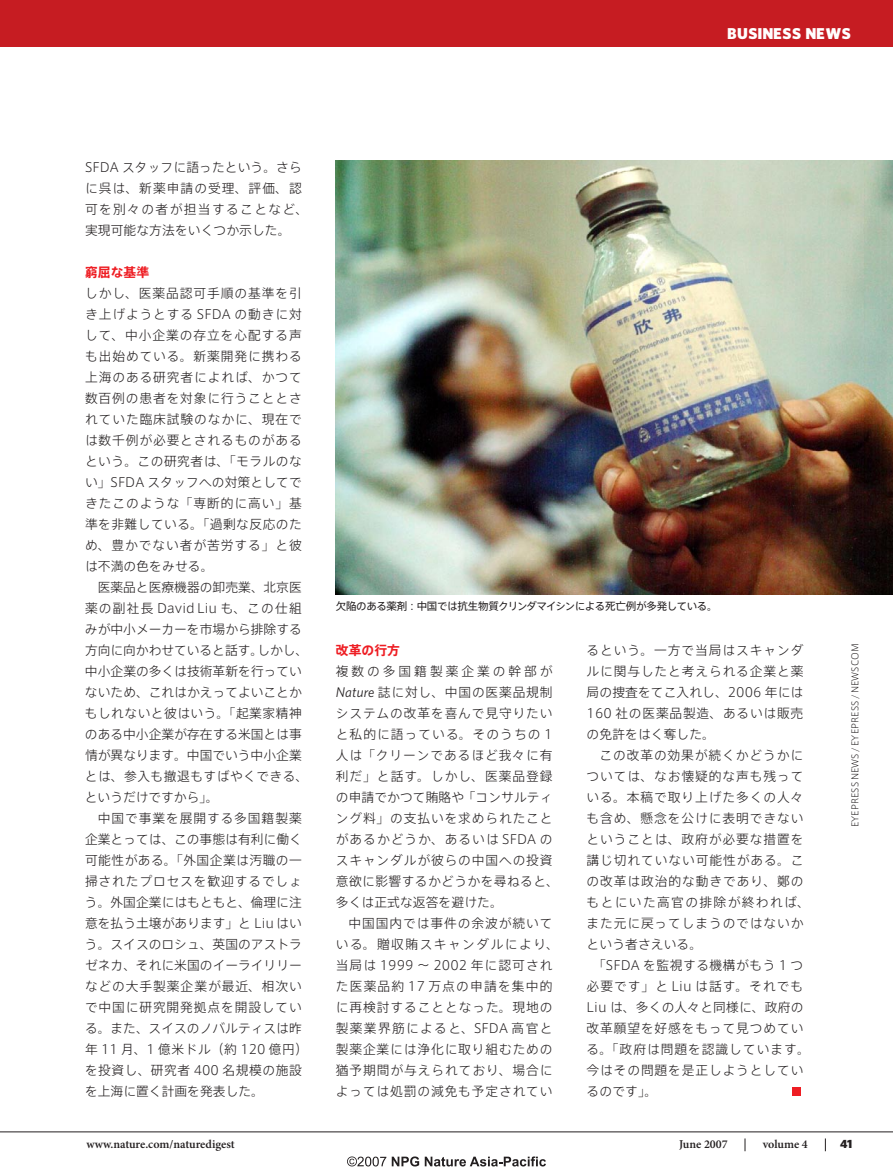
<style>
.page{position:relative;width:893px;height:1174px;background:#fff}
.page>*{position:absolute;margin:0;border:0;box-sizing:border-box;transform-origin:0 0}
.t1{font:900 15.75px "Whitney";letter-spacing:.025em;color:#fff}
.t2{font:300 12.75px/21px "Axis Std";letter-spacing:.065em;color:#231f20;text-align:justify}
.t3{font:300 12.75px/21px "Axis Std";letter-spacing:.005em;color:#231f20}
.t4{font:300 12.75px/21px "Axis Std";color:#231f20}
.t5{font:300 12.75px/21px "Axis Std";letter-spacing:.01em;color:#231f20}
.t6{font:300 12.75px "Axis Std";letter-spacing:.04em;color:#231f20}
.t7{font:300 12.75px "Axis Std";letter-spacing:.105em;color:#231f20}
.t8{font:700 12.75px "Axis Std";letter-spacing:.01em;color:#ee1d23}
.t9{font:600 12px "Minion Pro";color:#231f20}
.t10{font:900 12px "Whitney";color:#231f20}
.t11{font:10.5px "Axis Std";letter-spacing:-.035em;color:#231f20}
.t12{font:300 9px "Axis Std";letter-spacing:.01em;color:#231f20}
.s1{font-family:"Whitney";font-weight:400;font-style:italic;font-size:14.1px}
</style>
<div class="page">
<img style="left:336px;top:160px;width:557px;height:434px">
<hr style="left:0;top:1131px;width:893px;height:1px;background:#231f20">
<div style="left:793px;top:1087px;width:8px;height:8px;background:#ee1d23"></div>
<div style="left:0;top:0;width:893px;height:47px;background:#c61c22"></div>
<svg style="left:825px;top:1138px;width:1px;height:13px"></svg>
<svg style="left:745px;top:1138px;width:1px;height:13px"></svg>
<svg style="left:347px;top:1156px;width:39px;height:10px"></svg>
<svg style="left:392px;top:1156px;width:27px;height:10px"></svg>
<svg style="left:425px;top:1156px;width:121px;height:10px"></svg>
<p class="t1" style="left:727px;top:24px;width:125px">BUSINESS NEWS</p>
<p class="t5" style="left:85px;top:155px;width:225px">SFDA スタッフに語ったという。さらに呉は、新薬申請の受理、評価、認可を別々の者が担当することなど、実現可能な方法をいくつか示した。</p>
<p class="t8" style="left:85px;top:262px;width:66px">窮屈な基準</p>
<p class="t2" style="left:85px;top:281px;width:218px">しかし、医薬品認可手順の基準を引き上げようとする SFDA の動きに対して、中小企業の存立を心配する声も出始めている。新薬開発に携わる上海のある研究者によれば、かつて数百例の患者を対象に行うこととされていた臨床試験のなかに、現在では数千例が必要とされるものがあるという。この研究者は、「モラルのない」SFDA スタッフへの対策としてできたこのような「専断的に高い」基準を非難している。「過剰な反応のため、豊かでない者が苦労する」と彼は不満の色をみせる。</p>
<p class="t4" style="left:85px;top:575px;width:225px;text-indent:13px">医薬品と医療機器の卸売業、北京医薬の副社長 David Liu も、この仕組みが中小メーカーを市場から排除する方向に向かわせていると話す。しかし、中小企業の多くは技術革新を行っていないため、これはかえってよいことかもしれないと彼はいう。「起業家精神のある中小企業が存在する米国とは事情が異なります。中国でいう中小企業とは、参入も撤退もすばやくできる、というだけですから」。</p>
<p class="t3" style="left:85px;top:806px;width:225px;text-indent:13px">中国で事業を展開する多国籍製薬企業とっては、この事態は有利に働く可能性がある。「外国企業は汚職の一掃されたプロセスを歓迎するでしょう。外国企業にはもともと、倫理に注意を払う土壌があります」と Liu はいう。スイスのロシュ、英国のアストラゼネカ、それに米国のイーライリリーなどの大手製薬企業が最近、相次いで中国に研究開発拠点を開設している。また、スイスのノバルティスは昨年 11 月、1 億米ドル（約 120 億円）を投資し、研究者 400 名規模の施設を上海に置く計画を発表した。</p>
<p class="t11" style="left:336px;top:598px;width:383px">欠陥のある薬剤：中国では抗生物質クリンダマイシンによる死亡例が多発している。</p>
<p class="t8" style="left:336px;top:640px;width:66px">改革の行方</p>
<p class="t2" style="left:336px;top:659px;width:225px;text-align:left">複数の多国籍製薬企業の幹部が<br><span class="s1">Nature</span> 誌に対し、中国の医薬品規制システムの改革を喜んで見守りたいと私的に語っている。そのうちの 1人は「クリーンであるほど我々に有利だ」と話す。しかし、医薬品登録の申請でかつて賄賂や「コンサルティング料」の支払いを求められたことがあるかどうか、あるいは SFDA のスキャンダルが彼らの中国への投資意欲に影響するかどうかを尋ねると、多くは正式な返答を避けた。</p>
<p class="t2" style="left:336px;top:911px;width:225px;text-align:center">中国国内では事件の余波が続いて<br>いる。贈収賄スキャンダルにより、当局は 1999 ～ 2002 年に認可された医薬品約 17 万点の申請を集中的に再検討することとなった。現地の製薬業界筋によると、SFDA 高官と製薬企業には浄化に取り組むための猶予期間が与えられており、場合によっては処罰の減免も予定されてい</p>
<p class="t2" style="left:587px;top:638px;width:218px">るという。一方で当局はスキャンダルに関与したと考えられる企業と薬局の捜査をてこ入れし、2006 年には160 社の医薬品製造、あるいは販売の免許をはく奪した。</p>
<p class="t2" style="left:599px;top:743px;width:205px">この改革の効果が続くかどうかに</p>
<p class="t2" style="left:587px;top:764px;width:218px">ついては、なお懐疑的な声も残って</p>
<p class="t2" style="left:587px;top:785px;width:218px">いる。本稿で取り上げた多くの人々</p>
<p class="t2" style="left:587px;top:806px;width:218px">も含め、懸念を公けに表明できない</p>
<p class="t2" style="left:587px;top:827px;width:218px">ということは、政府が必要な措置を</p>
<p class="t2" style="left:587px;top:848px;width:218px">講じ切れていない可能性がある。こ</p>
<p class="t2" style="left:587px;top:869px;width:218px">の改革は政治的な動きであり、鄭の</p>
<p class="t7" style="left:587px;top:892px;width:225px">もとにいた高官の排除が終われば、</p>
<p class="t2" style="left:587px;top:911px;width:218px">また元に戻ってしまうのではないか</p>
<p class="t5" style="left:587px;top:932px;width:117px">という者さえいる。</p>
<p class="t6" style="left:593px;top:955px;width:212px">「SFDA を監視する機構がもう 1 つ</p>
<p class="t2" style="left:587px;top:974px;width:218px">必要です」と Liu は話す。それでも</p>
<p class="t5" style="left:587px;top:995px;width:218px">Liu は、多くの人々と同様に、政府の</p>
<p class="t2" style="left:587px;top:1016px;width:218px">改革願望を好感をもって見つめてい</p>
<p class="t2" style="left:587px;top:1037px;width:225px">る。「政府は問題を認識しています。</p>
<p class="t2" style="left:587px;top:1058px;width:218px">今はその問題を是正しようとしてい</p>
<p class="t2" style="left:587px;top:1079px;width:72px">るのです」。</p>
<p class="t12" style="left:848px;top:827px;width:185px;rotate:-90deg">EYEPRESS NEWS / EYEPRESS / NEWSCOM</p>
<p class="t9" style="left:86px;top:1137px;width:150px">www.nature.com/naturedigest</p>
<p class="t9" style="left:679px;top:1137px;width:50px">June 2007</p>
<p class="t9" style="left:763px;top:1137px;width:47px">volume 4</p>
<p class="t10" style="left:840px;top:1136px;width:14px">41</p>
</div>
